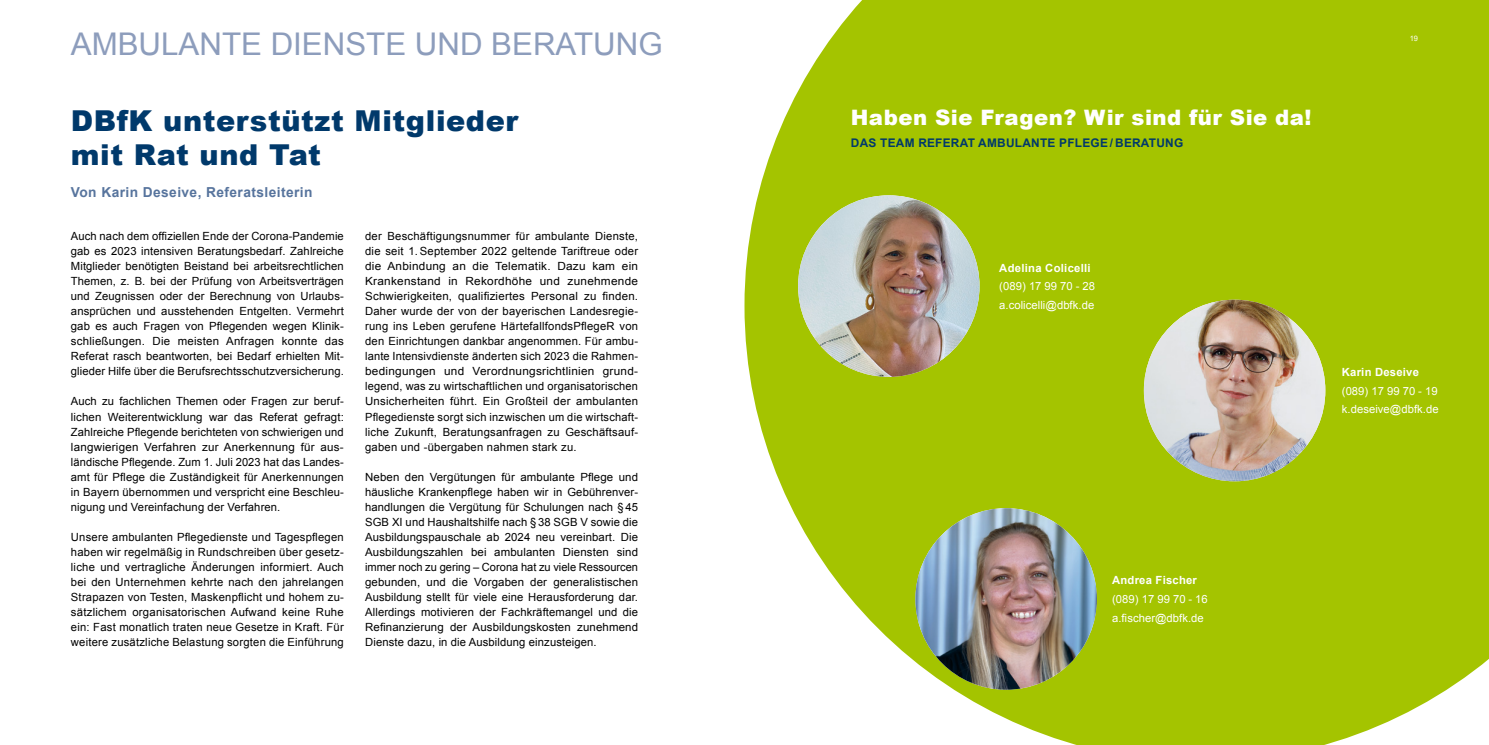
<style>
.page{position:relative;width:1489px;height:745px;background:#fff}
.page>*{position:absolute;margin:0;border:0;box-sizing:border-box;transform-origin:0 0}
.t1{font:31.25px "Arial";color:#8d9dbc}
.t2{font:900 28.75px/34.5px "Arial";letter-spacing:.02em;color:#00396b}
.t3{font:900 21.25px "Arial";letter-spacing:.02em;color:#fff}
.t4{font:700 13.75px "Arial";letter-spacing:.03em;color:#57749d}
.t5{font:700 11.88px "Arial";letter-spacing:.02em;color:#00396b}
.t6{font:11.25px/15px "Arial";letter-spacing:.01em;color:#000;text-align:justify}
.t7{font:11.25px/18.5px "Arial";letter-spacing:.005em;color:#fff}
.t8{font:700 11.25px "Arial";letter-spacing:.02em;color:#fff}
.t9{font:7.5px "Arial";color:#fff}
</style>
<div class="page">
<svg style="left:744px;top:0;width:744px;height:744px;background:#aeca1d"></svg>
<img style="left:798px;top:195px;width:181px;height:181px;border-radius:91px">
<img style="left:915px;top:508px;width:181px;height:181px;border-radius:91px">
<img style="left:1143px;top:299px;width:182px;height:182px;border-radius:91px">
<h1 class="t1" style="left:71px;top:23px;width:593px">AMBULANTE DIENSTE UND BERATUNG</h1>
<h2 class="t2" style="left:71px;top:102px;width:449px">DBfK unterstützt Mitglieder mit Rat und Tat</h2>
<p class="t4" style="left:71px;top:183px;width:243px">Von Karin Deseive, Referatsleiterin</p>
<p class="t6" style="left:71px;top:229px;width:274px">Auch nach dem offiziellen Ende der Corona-Pandemie gab es 2023 intensiven Beratungsbedarf. Zahlreiche Mitglieder benötigten Beistand bei arbeitsrechtlichen Themen, z. B. bei der Prüfung von Arbeitsverträgen und Zeugnissen oder der Berechnung von Urlaubs&shy;ansprüchen und ausstehenden Entgelten. Vermehrt gab es auch Fragen von Pflegenden wegen Klinik&shy;schließungen. Die meisten Anfragen konnte das Referat rasch beantworten, bei Bedarf erhielten Mit&shy;glieder Hilfe über die Berufsrechtsschutzversicherung.</p>
<p class="t6" style="left:71px;top:394px;width:274px">Auch zu fachlichen Themen oder Fragen zur beruf&shy;lichen Weiterentwicklung war das Referat gefragt:<br>Zahlreiche Pflegende berichteten von schwierigen und langwierigen Verfahren zur Anerkennung für aus&shy;ländische Pflegende. Zum 1. Juli 2023 hat das Landes&shy;amt für Pflege die Zuständigkeit für Anerkennungen in Bayern übernommen und verspricht eine Beschleu&shy;nigung und Vereinfachung der Verfahren.</p>
<p class="t6" style="left:71px;top:529px;width:274px">Unsere ambulanten Pflegedienste und Tagespflegen haben wir regelmäßig in Rundschreiben über gesetz&shy;liche und vertragliche Änderungen informiert. Auch bei den Unternehmen kehrte nach den jahrelangen Strapazen von Testen, Maskenpflicht und hohem zu&shy;sätzlichem organisatorischen Aufwand keine Ruhe ein: Fast monatlich traten neue Gesetze in Kraft. Für weitere zusätzliche Belastung sorgten die Einführung</p>
<p class="t6" style="left:365px;top:229px;width:274px">der Beschäftigungsnummer für ambulante Dienste, die seit 1.September 2022 geltende Tariftreue oder die Anbindung an die Telematik. Dazu kam ein Krankenstand in Rekordhöhe und zunehmende Schwierigkeiten, qualifiziertes Personal zu finden.<br>Daher wurde der von der bayerischen Landesregie&shy;rung ins Leben gerufene HärtefallfondsPflegeR von den Einrichtungen dankbar angenommen. Für ambu&shy;lante Intensivdienste änderten sich 2023 die Rahmen&shy;bedingungen und Verordnungsrichtlinien grund&shy;legend, was zu wirtschaftlichen und organisatorischen Unsicherheiten führt. Ein Großteil der ambulanten Pflegedienste sorgt sich inzwischen um die wirtschaft&shy;liche Zukunft, Beratungsanfragen zu Geschäftsauf&shy;gaben und -übergaben nahmen stark zu.</p>
<p class="t6" style="left:365px;top:469px;width:274px">Neben den Vergütungen für ambulante Pflege und häusliche Krankenpflege haben wir in Gebührenver&shy;handlungen die Vergütung für Schulungen nach § 45<br>SGB XI und Haushaltshilfe nach § 38 SGB V sowie die Ausbildungspauschale ab 2024 neu vereinbart. Die Ausbildungszahlen bei ambulanten Diensten sind immer noch zu gering – Corona hat zu viele Ressourcen gebunden, und die Vorgaben der generalistischen Ausbildung stellt für viele eine Herausforderung dar.<br>Allerdings motivieren der Fachkräftemangel und die Refinanzierung der Ausbildungskosten zunehmend Dienste dazu, in die Ausbildung einzusteigen.</p>
<h3 class="t3" style="left:850px;top:102px;width:462px">Haben Sie Fragen? Wir sind für Sie da!</h3>
<p class="t5" style="left:850px;top:135px;width:334px">DAS TEAM REFERAT AMBULANTE PFLEGE/ BERATUNG</p>
<p class="t9" style="left:1409px;top:33px;width:10px">19</p>
<p class="t8" style="left:999px;top:260px;width:93px">Adelina Colicelli</p>
<p class="t7" style="left:999px;top:277px;width:97px">(089) 17 99 70 - 28 a.colicelli@dbfk.de</p>
<p class="t8" style="left:1341px;top:364px;width:79px">Karin Deseive</p>
<p class="t7" style="left:1341px;top:381px;width:98px">(089) 17 99 70 - 19 k.deseive@dbfk.de</p>
<p class="t8" style="left:1112px;top:572px;width:86px">Andrea Fischer</p>
<p class="t7" style="left:1112px;top:589px;width:97px">(089) 17 99 70 - 16 a.fischer@dbfk.de</p>
</div>
